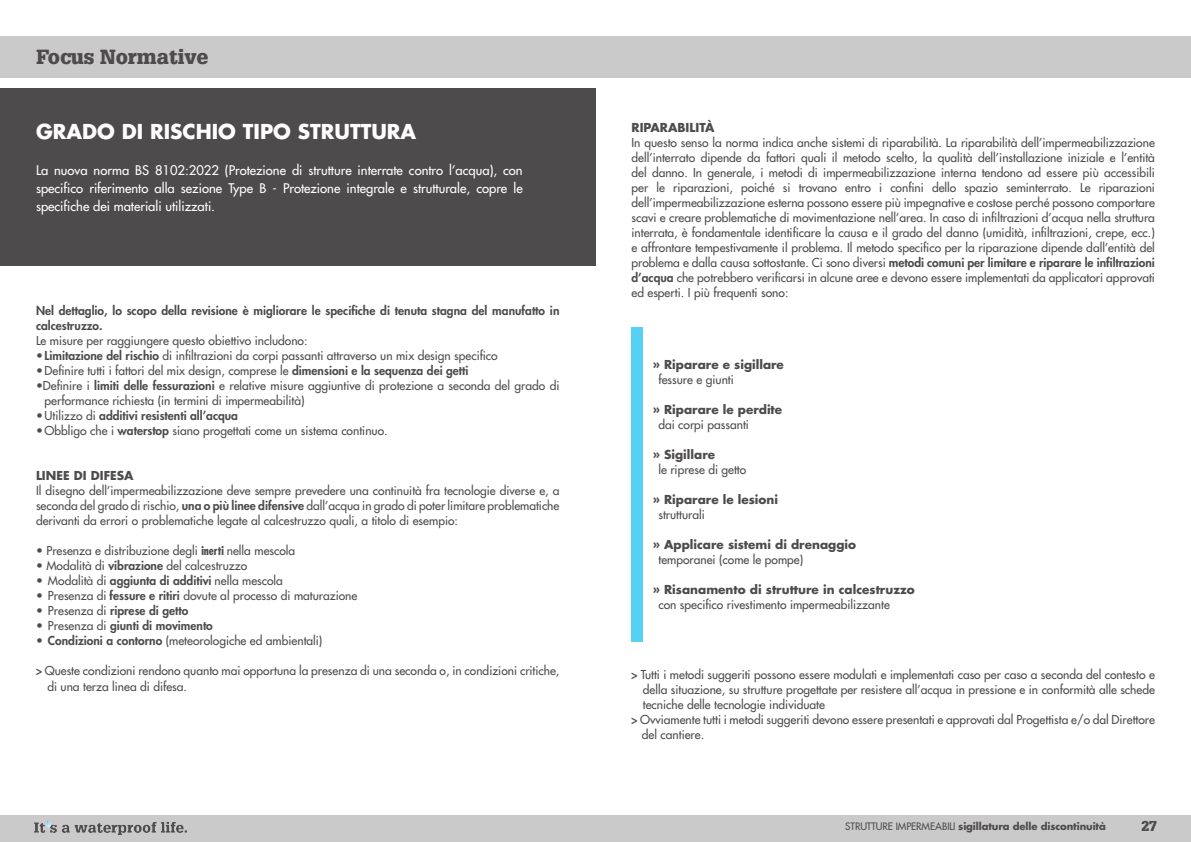
<style>
.page{position:relative;width:1191px;height:842px;background:#fff}
.page>*{position:absolute;margin:0;border:0;box-sizing:border-box;transform-origin:0 0}
.t1{font:700 20px "Futura Std";color:#fff}
.t2{font:900 20px "Glypha LT Std";color:#4e4b4c}
.t3{font:900 14px "Glypha LT Std";color:#4e4b4c}
.t4{font:500 13px/18px "Futura Std";color:#fff;text-align:justify}
.t5{font:500 12px/15px "Futura Std";color:#4e4b4c}
.t6{font:800 12px/15px "Futura Std";color:#4e4b4c}
.t7{font:700 12px "Futura Std";color:#4e4b4c}
.t8{font:700 10px "Futura Std";letter-spacing:-.01em;color:#4e4b4c}
.s1{font-weight:800}
.s2{font-weight:500}
.s3{font-weight:700;font-stretch:condensed}
</style>
<div class="page">
<div style="left:0;top:815px;width:1191px;height:27px;background:#cbcacb"></div>
<img style="left:34px;top:820px;width:152px;height:15px">
<div style="left:0;top:88px;width:595px;height:178px;background:#4e4b4c"></div>
<div style="left:0;top:36px;width:1191px;height:41px;background:#cbcacb"></div>
<div style="left:631px;top:328px;width:12px;height:314px;background:#55d1f3"></div>
<h1 class="t2" style="left:36px;top:45px;width:173px">Focus Normative</h1>
<h1 class="t1" style="left:36px;top:118px;width:382px">GRADO DI RISCHIO TIPO STRUTTURA</h1>
<p class="t4" style="left:36px;top:161px;width:488px">La nuova norma BS 8102:2022 (Protezione di strutture interrate contro l’acqua), con specifico riferimento alla sezione Type B - Protezione integrale e strutturale, copre le specifiche dei materiali utilizzati.</p>
<p class="t6" style="left:36px;top:303px;width:525px">Nel dettaglio, lo scopo della revisione è migliorare le specifiche di tenuta stagna del manufatto in calcestruzzo.</p>
<p class="t5" style="left:36px;top:333px;width:273px">Le misure per raggiungere questo obiettivo includono:</p>
<p class="t5" style="left:36px;top:348px;width:463px"><span class="s1">•Limitazione del rischio</span> di infiltrazioni da corpi passanti attraverso un mix design specifico</p>
<p class="t5" style="left:36px;top:363px;width:434px">•Definire tutti i fattori del mix design, comprese le <span class="s1">dimensioni e la sequenza dei getti</span></p>
<p class="t5" style="left:45px;top:378px;width:516px;text-indent:-9px">•Definire i <span class="s1">limiti delle fessurazioni</span> e relative misure aggiuntive di protezione a seconda del grado di performance richiesta (in termini di impermeabilità)</p>
<p class="t6" style="left:36px;top:408px;width:203px"><span class="s2">•Utilizzo di</span> additivi resistenti all’acqua</p>
<p class="t5" style="left:36px;top:423px;width:353px">•Obbligo che i <span class="s1">waterstop</span> siano progettati come un sistema continuo.</p>
<p class="t7" style="left:36px;top:467px;width:99px">LINEE DI DIFESA</p>
<p class="t5" style="left:36px;top:483px;width:525px;text-align:justify">Il disegno dell’impermeabilizzazione deve sempre prevedere una continuità fra tecnologie diverse e, a seconda del grado di rischio, <span class="s1">una o più linee difensive</span> dall’acqua in grado di poter limitare problematiche derivanti da errori o problematiche legate al calcestruzzo quali, a titolo di esempio:</p>
<p class="t5" style="left:36px;top:543px;width:261px">• Presenza e distribuzione degli <span class="s3">inerti</span> nella mescola</p>
<p class="t5" style="left:36px;top:558px;width:213px">• Modalità di <span class="s1">vibrazione</span> del calcestruzzo</p>
<p class="t5" style="left:36px;top:573px;width:248px">• Modalità di <span class="s1">aggiunta di additivi</span> nella mescola</p>
<p class="t5" style="left:36px;top:588px;width:323px">• Presenza di <span class="s1">fessure e ritiri</span> dovute al processo di maturazione</p>
<p class="t6" style="left:36px;top:603px;width:154px"><span class="s2">• Presenza di</span> riprese di getto</p>
<p class="t6" style="left:36px;top:618px;width:178px"><span class="s2">• Presenza di</span> giunti di movimento</p>
<p class="t5" style="left:36px;top:633px;width:288px">• <span class="s1">Condizioni a contorno</span> (meteorologiche ed ambientali)</p>
<p class="t5" style="left:47px;top:663px;width:513px;line-height:16px;text-indent:-11px"><span class="s3">&gt;</span> Queste condizioni rendono quanto mai opportuna la presenza di una seconda o, in condizioni critiche, di una terza linea di difesa.</p>
<p class="t7" style="left:631px;top:120px;width:84px">RIPARABILITÀ</p>
<p class="t5" style="left:631px;top:135px;width:525px;text-align:justify">In questo senso la norma indica anche sistemi di riparabilità. La riparabilità dell’impermeabilizzazione dell’interrato dipende da fattori quali il metodo scelto, la qualità dell’installazione iniziale e l’entità del danno. In generale, i metodi di impermeabilizzazione interna tendono ad essere più accessibili per le riparazioni, poiché si trovano entro i confini dello spazio seminterrato. Le riparazioni dell’impermeabilizzazione esterna possono essere più impegnative e costose perché possono comportare scavi e creare problematiche di movimentazione nell’area. In caso di infiltrazioni d’acqua nella struttura interrata, è fondamentale identificare la causa e il grado del danno (umidità, infiltrazioni, crepe, ecc.) e affrontare tempestivamente il problema. Il metodo specifico per la riparazione dipende dall’entità del problema e dalla causa sottostante. Ci sono diversi <span class="s1">metodi comuni per limitare e riparare le infiltrazioni d’acqua</span> che potrebbero verificarsi in alcune aree e devono essere implementati da applicatori approvati ed esperti. I più frequenti sono:</p>
<p class="t7" style="left:653px;top:356px;width:133px">» Riparare e sigillare</p>
<p class="t5" style="left:658px;top:372px;width:77px">fessure e giunti</p>
<p class="t7" style="left:653px;top:401px;width:131px">» Riparare le perdite</p>
<p class="t5" style="left:658px;top:417px;width:92px">dai corpi passanti</p>
<p class="t7" style="left:653px;top:446px;width:64px">» Sigillare</p>
<p class="t5" style="left:658px;top:462px;width:89px">le riprese di getto</p>
<p class="t7" style="left:653px;top:491px;width:127px">» Riparare le lesioni</p>
<p class="t5" style="left:658px;top:507px;width:48px">strutturali</p>
<p class="t7" style="left:653px;top:536px;width:205px">» Applicare sistemi di drenaggio</p>
<p class="t5" style="left:658px;top:552px;width:146px">temporanei (come le pompe)</p>
<p class="t7" style="left:653px;top:581px;width:263px">» Risanamento di strutture in calcestruzzo</p>
<p class="t5" style="left:658px;top:597px;width:233px">con specifico rivestimento impermeabilizzante</p>
<p class="t5" style="left:631px;top:667px;width:525px"><span class="s3">&gt;</span> Tutti i metodi suggeriti possono essere modulati e implementati caso per caso a seconda del contesto e</p>
<p class="t5" style="left:643px;top:682px;width:513px">della situazione, su strutture progettate per resistere all’acqua in pressione e in conformità alle schede</p>
<p class="t5" style="left:643px;top:697px;width:184px">tecniche delle tecnologie individuate</p>
<p class="t5" style="left:631px;top:712px;width:525px"><span class="s3">&gt;</span> Ovviamente tutti i metodi suggeriti devono essere presentati e approvati dal Progettista e/o dal Direttore</p>
<p class="t5" style="left:642px;top:727px;width:64px">del cantiere.</p>
<p class="t8" style="left:845px;top:820px;width:262px"><span class="s2">STRUTTURE IMPERMEABILI</span> sigillatura delle discontinuità</p>
<p class="t3" style="left:1141px;top:818px;width:17px">27</p>
</div>
